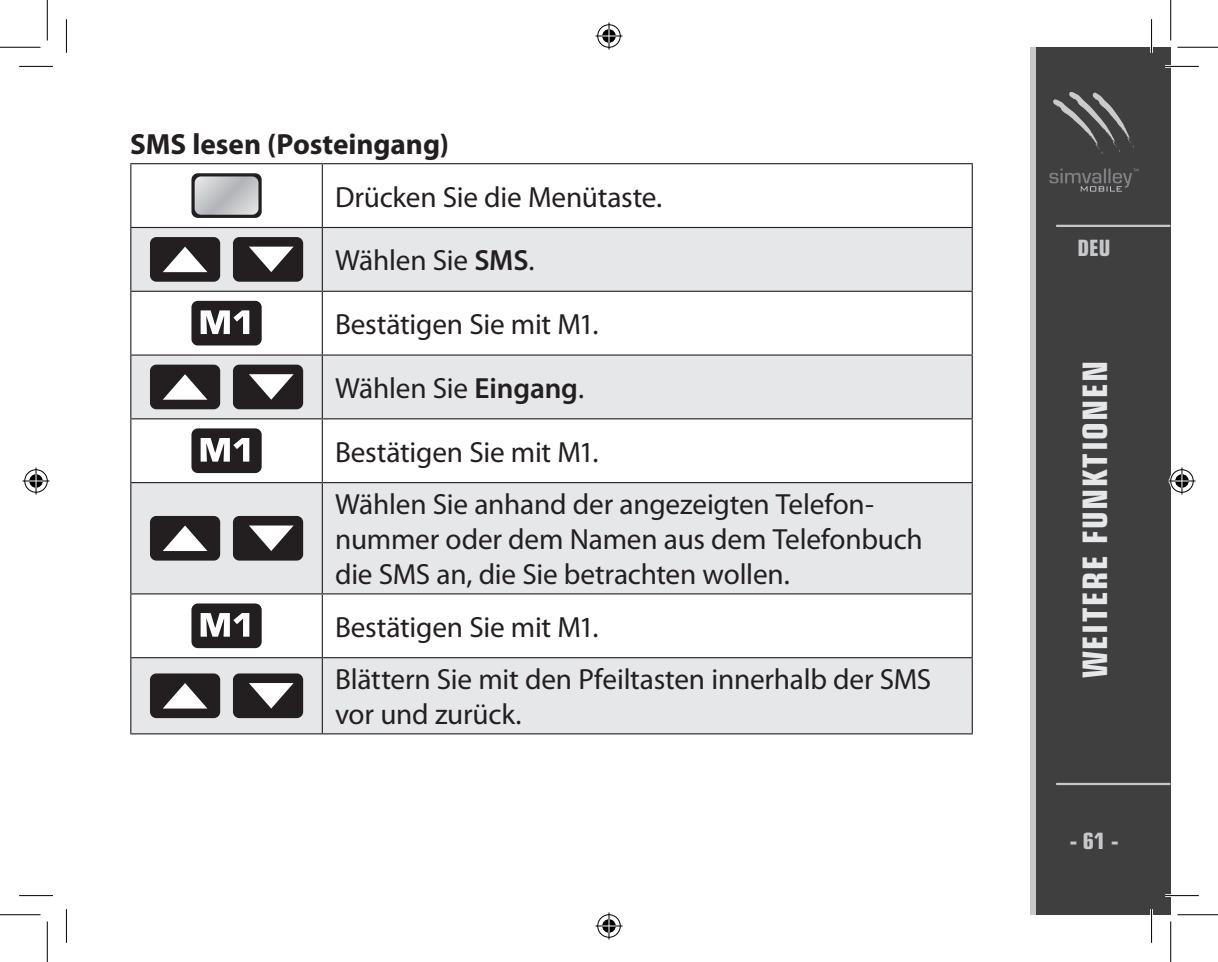
<style>
.page{position:relative;width:1218px;height:962px;background:#fff}
.page>*{position:absolute;margin:0;border:0;box-sizing:border-box;transform-origin:0 0}
.t1{font:700 condensed 33.75px "Eurostile";letter-spacing:.05em;color:#e6e7e9}
.t2{font:29.25px/63.7px "Myriad Pro";letter-spacing:-.005em;color:#231f20}
.t3{font:700 29.25px "Myriad Pro";letter-spacing:-.005em;color:#231f20}
.t4{font:700 condensed 22.5px "Eurostile";color:#c7c8ca}
.s1{font-weight:600}
</style>
<div class="page">
<div style="left:1029px;top:47px;width:141px;height:868px;background:#c7c8ca"></div>
<div style="left:1036px;top:47px;width:134px;height:868px;background:#3f3f40"></div>
<svg style="left:1053px;top:92px;width:80px;height:62px"></svg>
<svg style="left:1049px;top:169px;width:89px;height:23px"></svg>
<hr style="left:1056px;top:225px;width:113px;height:2px;background:#c7c8ca">
<hr style="left:1056px;top:783px;width:113px;height:2px;background:#c7c8ca">
<svg style="left:131px;top:228px;width:840px;height:505px;fill:#e6e7e9"></svg>
<hr style="left:130px;top:163px;width:192px;height:1px;background:#231f20">
<hr style="left:130px;top:164px;width:1px;height:63px;background:#231f20">
<hr style="left:322px;top:163px;width:650px;height:1px;background:#231f20">
<hr style="left:322px;top:164px;width:1px;height:63px;background:#231f20">
<hr style="left:971px;top:164px;width:1px;height:63px;background:#231f20">
<hr style="left:130px;top:227px;width:192px;height:1px;background:#231f20">
<hr style="left:130px;top:228px;width:1px;height:63px;background:#231f20">
<hr style="left:322px;top:227px;width:650px;height:1px;background:#231f20">
<hr style="left:322px;top:228px;width:1px;height:63px;background:#231f20">
<hr style="left:971px;top:228px;width:1px;height:63px;background:#231f20">
<hr style="left:130px;top:291px;width:192px;height:1px;background:#231f20">
<hr style="left:130px;top:292px;width:1px;height:62px;background:#231f20">
<hr style="left:322px;top:291px;width:650px;height:1px;background:#231f20">
<hr style="left:322px;top:292px;width:1px;height:62px;background:#231f20">
<hr style="left:971px;top:292px;width:1px;height:62px;background:#231f20">
<hr style="left:130px;top:354px;width:192px;height:2px;background:#231f20">
<hr style="left:130px;top:356px;width:1px;height:62px;background:#231f20">
<hr style="left:322px;top:354px;width:650px;height:2px;background:#231f20">
<hr style="left:322px;top:356px;width:1px;height:62px;background:#231f20">
<hr style="left:971px;top:356px;width:1px;height:62px;background:#231f20">
<hr style="left:130px;top:418px;width:192px;height:1px;background:#231f20">
<hr style="left:130px;top:419px;width:1px;height:63px;background:#231f20">
<hr style="left:322px;top:418px;width:650px;height:1px;background:#231f20">
<hr style="left:322px;top:419px;width:1px;height:63px;background:#231f20">
<hr style="left:971px;top:419px;width:1px;height:63px;background:#231f20">
<hr style="left:130px;top:482px;width:192px;height:1px;background:#231f20">
<hr style="left:130px;top:483px;width:1px;height:110px;background:#231f20">
<hr style="left:322px;top:482px;width:650px;height:1px;background:#231f20">
<hr style="left:322px;top:483px;width:1px;height:110px;background:#231f20">
<hr style="left:971px;top:483px;width:1px;height:110px;background:#231f20">
<hr style="left:130px;top:593px;width:192px;height:1px;background:#231f20">
<hr style="left:130px;top:594px;width:1px;height:63px;background:#231f20">
<hr style="left:322px;top:593px;width:650px;height:1px;background:#231f20">
<hr style="left:322px;top:594px;width:1px;height:63px;background:#231f20">
<hr style="left:971px;top:594px;width:1px;height:63px;background:#231f20">
<hr style="left:130px;top:657px;width:192px;height:1px;background:#231f20">
<hr style="left:130px;top:658px;width:1px;height:75px;background:#231f20">
<hr style="left:322px;top:657px;width:650px;height:1px;background:#231f20">
<hr style="left:322px;top:658px;width:1px;height:75px;background:#231f20">
<hr style="left:971px;top:658px;width:1px;height:75px;background:#231f20">
<hr style="left:130px;top:733px;width:192px;height:1px;background:#231f20">
<hr style="left:322px;top:733px;width:650px;height:1px;background:#231f20">
<svg style="left:191px;top:173px;width:70px;height:45px;background:#a4a4a6"></svg>
<svg style="left:150px;top:237px;width:70px;height:45px"></svg>
<svg style="left:233px;top:237px;width:70px;height:45px"></svg>
<svg style="left:191px;top:301px;width:70px;height:44px"></svg>
<svg style="left:150px;top:365px;width:70px;height:44px"></svg>
<svg style="left:233px;top:365px;width:70px;height:44px"></svg>
<svg style="left:191px;top:428px;width:70px;height:45px"></svg>
<svg style="left:150px;top:516px;width:70px;height:45px"></svg>
<svg style="left:233px;top:516px;width:70px;height:45px"></svg>
<svg style="left:191px;top:603px;width:70px;height:45px"></svg>
<svg style="left:150px;top:673px;width:70px;height:45px"></svg>
<svg style="left:233px;top:673px;width:70px;height:45px"></svg>
<hr style="left:1164px;top:65px;width:34px;height:3px;background:#fff">
<hr style="left:1164px;top:894px;width:34px;height:3px;background:#fff">
<hr style="left:1149px;top:19px;width:3px;height:34px;background:#fff">
<hr style="left:1149px;top:909px;width:3px;height:34px;background:#fff">
<hr style="left:19px;top:66px;width:34px;height:1px;background:#000">
<hr style="left:1164px;top:66px;width:34px;height:1px;background:#000">
<hr style="left:19px;top:895px;width:34px;height:1px;background:#000">
<hr style="left:1164px;top:895px;width:34px;height:1px;background:#000">
<hr style="left:66px;top:19px;width:1px;height:34px;background:#000">
<hr style="left:66px;top:909px;width:1px;height:34px;background:#000">
<hr style="left:1150px;top:19px;width:1px;height:34px;background:#000">
<hr style="left:1150px;top:909px;width:1px;height:34px;background:#000">
<hr style="left:0;top:47px;width:41px;height:1px;background:#000">
<hr style="left:1177px;top:47px;width:40px;height:1px;background:#000">
<hr style="left:0;top:914px;width:41px;height:1px;background:#000">
<hr style="left:1177px;top:914px;width:40px;height:1px;background:#000">
<hr style="left:47px;top:0;width:1px;height:40px;background:#000">
<hr style="left:47px;top:921px;width:1px;height:41px;background:#000">
<hr style="left:1169px;top:0;width:1px;height:40px;background:#000">
<hr style="left:1169px;top:921px;width:1px;height:41px;background:#000">
<svg style="left:595px;top:23px;width:27px;height:27px"></svg>
<svg style="left:595px;top:912px;width:27px;height:27px"></svg>
<svg style="left:23px;top:467px;width:27px;height:27px"></svg>
<svg style="left:1168px;top:467px;width:27px;height:27px"></svg>
<p class="t3" style="left:130px;top:128px;width:320px">SMS lesen (Posteingang)</p>
<p class="t2" style="left:335px;top:165px;width:329px">Drücken Sie die Menütaste.<br>Wählen Sie <span class="s1">SMS</span>.<br>Bestätigen Sie mit M1.<br>Wählen Sie <span class="s1">Eingang</span>.<br>Bestätigen Sie mit M1.</p>
<p class="t2" style="left:335px;top:487px;width:589px;line-height:35.1px">Wählen Sie anhand der angezeigten Telefon&shy;nummer oder dem Namen aus dem Telefonbuch die SMS an, die Sie betrachten wollen.</p>
<p class="t2" style="left:335px;top:601px;width:597px;line-height:52.4px">Bestätigen Sie mit M1.<br>Blättern Sie mit den Pfeiltasten innerhalb der SMS</p>
<p class="t2" style="left:335px;top:683px;width:188px">vor und zurück.</p>
<p class="t4" style="left:1077px;top:234px;width:34px">DEU</p>
<p class="t1" style="left:1074px;top:678px;width:319px;rotate:-90deg">WEITERE FUNKTIONEN</p>
<p class="t4" style="left:1069px;top:827px;width:50px">- 61 -</p>
</div>
